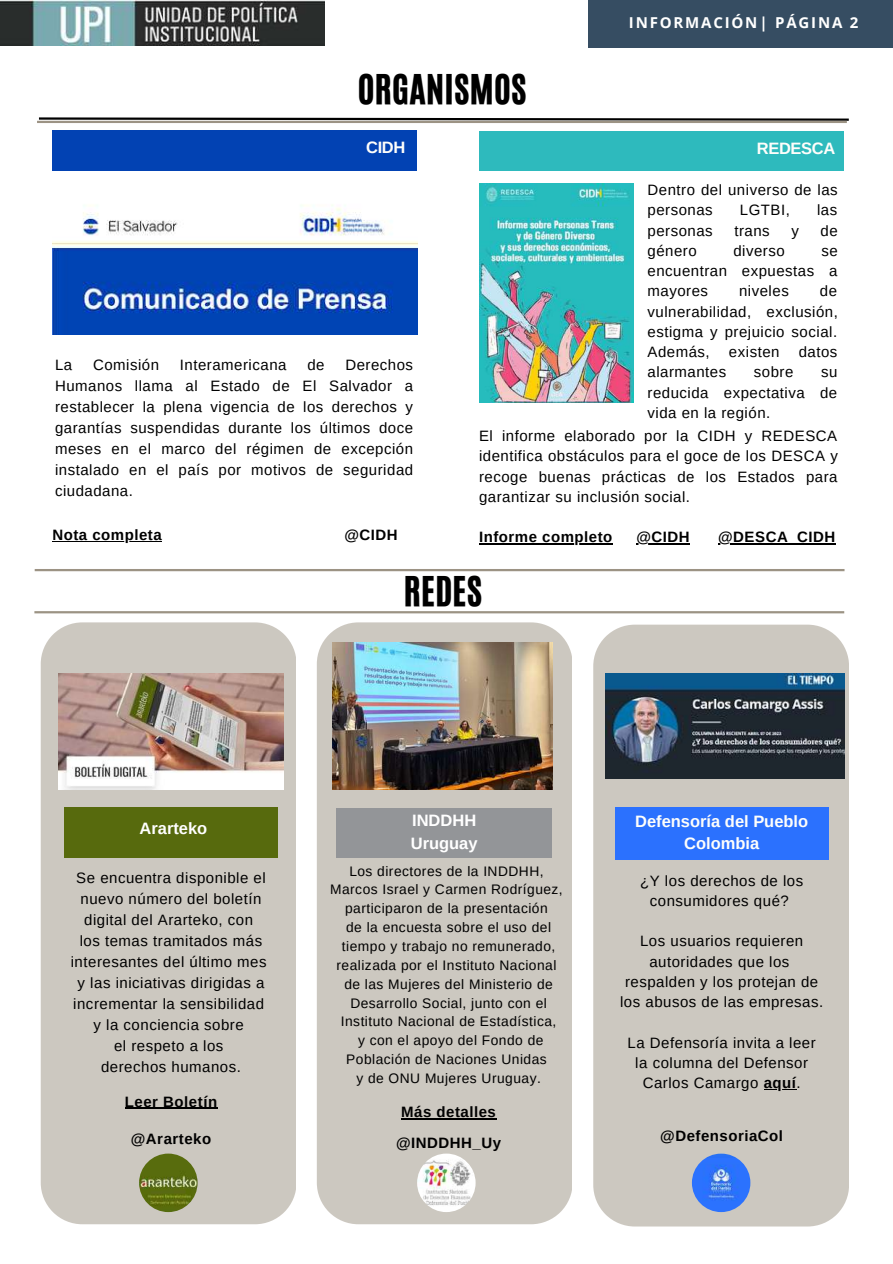
<style>
.page{position:relative;width:893px;height:1264px;background:#fff}
.page>*{position:absolute;margin:0;border:0;box-sizing:border-box;transform-origin:0 0}
.t1{font:34.5px "CA Generated";letter-spacing:.01em;color:#000}
.t2{font:700 16.5px/22.5px "Arimo";color:#fefefb;text-align:center}
.t3{font:700 16.5px/22.5px "Arimo";color:#fff}
.t4{font:700 16.5px "Arimo";letter-spacing:-.02em;color:#fefefb}
.t5{font:15px/20.2px "Arimo";letter-spacing:.035em;color:#000;text-align:justify}
.t6{font:700 15px/31.2px "Arimo";letter-spacing:.035em;color:#000;text-align:center}
.t7{font:700 15px "Open Sans";letter-spacing:.12em;color:#fff}
.t8{font:13.8px "Arimo";letter-spacing:.035em;color:#000}
.s1{font-weight:700}
</style>
<div class="page">
<img style="left:0;top:0;width:324px;height:46px">
<div style="left:593px;top:624px;width:255px;height:602px;background:#ccc8c0"></div>
<div style="left:317px;top:622px;width:255px;height:602px;background:#ccc8c0"></div>
<div style="left:588px;top:0;width:304px;height:47px;background:#364d62"></div>
<img style="left:691px;top:1153px;width:59px;height:58px;border-radius:50%">
<div style="left:615px;top:806px;width:213px;height:53px;background:#2b71fe"></div>
<svg style="left:37px;top:117px;width:812px;height:5px;background:#6e6d6c"></svg>
<hr style="left:35px;top:569px;width:809px;height:2px;background:#9c9384">
<hr style="left:34px;top:611px;width:810px;height:2px;background:#9c9384">
<hr style="left:37px;top:121px;width:809px;height:2px;background:#9c9384">
<img style="left:417px;top:1153px;width:58px;height:58px;border-radius:50%">
<div style="left:336px;top:807px;width:215px;height:51px;background:#939598"></div>
<div style="left:41px;top:622px;width:255px;height:602px;background:#ccc8c0"></div>
<div style="left:65px;top:806px;width:212px;height:51px;background:#576a0d"></div>
<img style="left:139px;top:1153px;width:58px;height:58px;border-radius:50%">
<div style="left:52px;top:130px;width:365px;height:40px;background:#0242b3"></div>
<div style="left:479px;top:131px;width:364px;height:39px;background:#2ebabd"></div>
<img style="left:58px;top:673px;width:225px;height:117px">
<img style="left:333px;top:642px;width:219px;height:147px">
<img style="left:605px;top:673px;width:239px;height:105px">
<img style="left:479px;top:184px;width:154px;height:218px">
<img style="left:53px;top:205px;width:364px;height:129px">
<hr style="left:763px;top:1088px;width:33px;height:1px;background:#000">
<hr style="left:401px;top:1117px;width:95px;height:2px;background:#000">
<hr style="left:125px;top:1107px;width:93px;height:2px;background:#000">
<hr style="left:479px;top:543px;width:63px;height:1px;background:#000">
<hr style="left:542px;top:543px;width:71px;height:1px;background:#000">
<hr style="left:636px;top:543px;width:54px;height:1px;background:#000">
<hr style="left:718px;top:543px;width:117px;height:1px;background:#000">
<hr style="left:52px;top:541px;width:110px;height:1px;background:#000">
<h1 class="t1" style="left:358px;top:64px;width:170px">ORGANISMOS</h1>
<p class="t2" style="left:366px;top:136px;width:41px">CIDH</p>
<p class="t7" style="left:629px;top:12px;width:231px">INFORMACIÓN| PÁGINA 2</p>
<p class="t4" style="left:756px;top:139px;width:80px">REDESCA</p>
<p class="t5" style="left:647px;top:180px;width:192px">Dentro del universo de las personas</p>
<p class="t5" style="left:739px;top:200px;width:51px">LGTBI,</p>
<p class="t5" style="left:817px;top:200px;width:22px">las</p>
<p class="t5" style="left:55px;top:355px;width:19px">La</p>
<p class="t5" style="left:93px;top:355px;width:68px">Comisión</p>
<p class="t5" style="left:180px;top:355px;width:108px">Interamericana</p>
<p class="t5" style="left:307px;top:355px;width:19px">de</p>
<p class="t5" style="left:55px;top:354px;width:359px;line-height:21px;text-indent:290px">Derechos Humanos llama al Estado de El Salvador a restablecer la plena vigencia de los derechos y garantías suspendidas durante los últimos doce meses en el marco del régimen de excepción instalado en el país por motivos de seguridad ciudadana.</p>
<p class="t5" style="left:647px;top:220px;width:67px">personas</p>
<p class="t5" style="left:734px;top:220px;width:37px">trans</p>
<p class="t5" style="left:791px;top:220px;width:9px">y</p>
<p class="t5" style="left:820px;top:220px;width:19px">de</p>
<p class="t5" style="left:647px;top:240px;width:51px">género</p>
<p class="t5" style="left:733px;top:240px;width:53px">diverso</p>
<p class="t5" style="left:647px;top:240px;width:192px;text-indent:174px">se encuentran expuestas a mayores</p>
<p class="t5" style="left:647px;top:281px;width:192px;text-indent:172px">de vulnerabilidad, exclusión, estigma y prejuicio social.<br>Además,</p>
<p class="t5" style="left:739px;top:281px;width:51px">niveles</p>
<p class="t5" style="left:729px;top:342px;width:52px">existen</p>
<p class="t5" style="left:798px;top:342px;width:40px">datos</p>
<p class="t5" style="left:647px;top:362px;width:80px">alarmantes</p>
<p class="t5" style="left:753px;top:362px;width:41px">sobre</p>
<p class="t5" style="left:647px;top:362px;width:191px;text-indent:174px">su reducida expectativa de vida en la región.</p>
<p class="t5" style="left:479px;top:426px;width:360px">El informe elaborado por la CIDH y REDESCA identifica obstáculos para el goce de los DESCA y recoge buenas prácticas de los Estados para garantizar su inclusión social.</p>
<p class="t6" style="left:52px;top:519px;width:111px">Nota completa</p>
<p class="t6" style="left:344px;top:519px;width:55px">@CIDH</p>
<p class="t6" style="left:479px;top:521px;width:135px">Informe completo</p>
<p class="t6" style="left:636px;top:521px;width:55px">@CIDH</p>
<p class="t6" style="left:718px;top:521px;width:119px">@DESCA_CIDH</p>
<h1 class="t1" style="left:404px;top:566px;width:79px">REDES</h1>
<p class="t3" style="left:139px;top:817px;width:69px">Ararteko</p>
<p class="t5" style="left:71px;top:867px;width:197px;line-height:21px;text-align:center">Se encuentra disponible el nuevo número del boletín digital del Ararteko, con<br>los temas tramitados más interesantes del último mes y las iniciativas dirigidas a incrementar la sensibilidad y la conciencia sobre<br>el respeto a los<br>derechos humanos.</p>
<p class="t6" style="left:125px;top:1086px;width:94px">Leer Boletín</p>
<p class="t6" style="left:131px;top:1123px;width:82px">@Ararteko</p>
<p class="t3" style="left:411px;top:809px;width:68px">INDDHH<br>Uruguay</p>
<p class="t8" style="left:349px;top:863px;width:196px">Los directores de la INDDHH,</p>
<p class="t8" style="left:330px;top:882px;width:234px">Marcos Israel y Carmen Rodríguez,</p>
<p class="t8" style="left:345px;top:900px;width:204px">participaron de la presentación</p>
<p class="t8" style="left:346px;top:919px;width:206px">de la encuesta sobre el uso del</p>
<p class="t8" style="left:342px;top:938px;width:215px">tiempo y trabajo no remunerado,</p>
<p class="t8" style="left:336px;top:957px;width:221px">realizada por el Instituto Nacional</p>
<p class="t8" style="left:344px;top:976px;width:210px">de las Mujeres del Ministerio de</p>
<p class="t8" style="left:350px;top:995px;width:198px">Desarrollo Social, junto con el</p>
<p class="t8" style="left:341px;top:1013px;width:217px">Instituto Nacional de Estadística,</p>
<p class="t8" style="left:358px;top:1032px;width:187px">y con el apoyo del Fondo de</p>
<p class="t8" style="left:346px;top:1051px;width:202px">Población de Naciones Unidas</p>
<p class="t8" style="left:356px;top:1070px;width:186px">y de ONU Mujeres Uruguay.</p>
<p class="t6" style="left:396px;top:1095px;width:106px">Más detalles @INDDHH_Uy</p>
<p class="t2" style="left:635px;top:809px;width:175px">Defensoría del Pueblo<br>Colombia</p>
<p class="t5" style="left:640px;top:870px;width:165px;text-align:center">¿Y los derechos de los consumidores qué?</p>
<p class="t5" style="left:620px;top:931px;width:205px;text-align:center">Los usuarios requieren autoridades que los respalden y los protejan de los abusos de las empresas.</p>
<p class="t5" style="left:627px;top:1032px;width:190px;text-align:center">La Defensoría invita a leer la columna del Defensor<br>Carlos Camargo <span class="s1">aquí</span>.</p>
<p class="t6" style="left:660px;top:1119px;width:124px">@DefensoriaCol</p>
</div>
